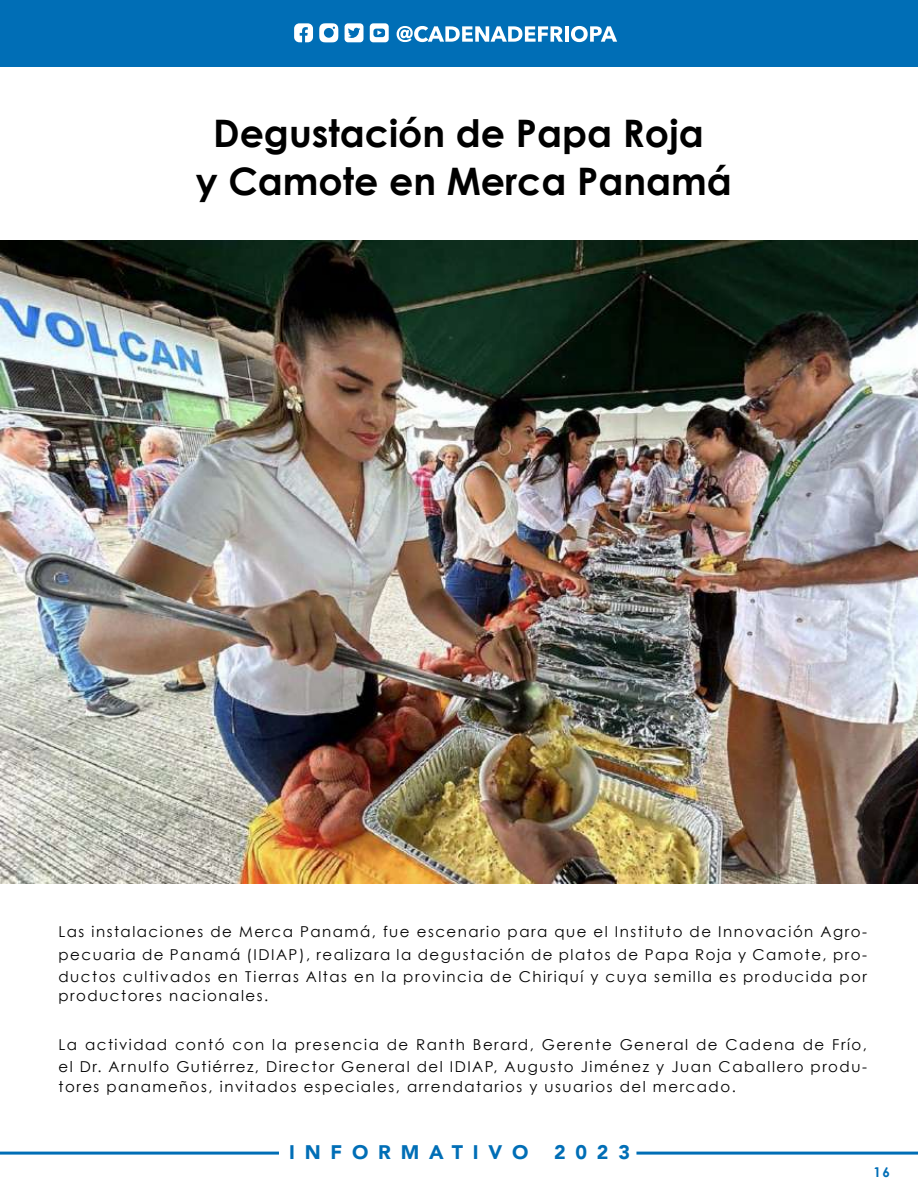
<style>
.page{position:relative;width:918px;height:1188px;background:#fff}
.page>*{position:absolute;margin:0;border:0;box-sizing:border-box;transform-origin:0 0}
.t1{font:700 37.95px/47.4px "Century Gothic";color:#000;text-align:center}
.t2{font:900 19.65px "Avenir";letter-spacing:.5em;color:#006eb6}
.t3{font:15px/22.5px "Century Gothic";letter-spacing:.1em;color:#000;text-align:justify}
.t4{font:700 13.5px "Century Gothic";color:#006eb6}
</style>
<div class="page">
<div style="left:0;top:0;width:918px;height:66px;background:#006eb6"></div>
<svg style="left:294px;top:23px;width:323px;height:20px"></svg>
<hr style="left:0;top:1152px;width:279px;height:3px;background:#006eb6">
<hr style="left:636px;top:1152px;width:282px;height:3px;background:#006eb6">
<img style="left:0;top:241px;width:918px;height:642px">
<h1 class="t1" style="left:196px;top:108px;width:538px">Degustación de Papa Roja<br>y Camote en Merca Panamá</h1>
<p class="t3" style="left:58px;top:921px;width:810px">Las instalaciones de Merca Panamá, fue escenario para que el Instituto de Innovación Agro&shy;pecuaria de Panamá (IDIAP), realizara la degustación de platos de Papa Roja y Camote, pro&shy;ductos cultivados en Tierras Altas en la provincia de Chiriquí y cuya semilla es producida por</p>
<p class="t3" style="left:58px;top:984px;width:211px">productores nacionales.</p>
<p class="t3" style="left:58px;top:1033px;width:810px">La actividad contó con la presencia de Ranth Berard, Gerente General de Cadena de Frío, el Dr. Arnulfo Gutiérrez, Director General del IDIAP, Augusto Jiménez y Juan Caballero produ-</p>
<p class="t3" style="left:58px;top:1075px;width:679px">tores panameños, invitados especiales, arrendatarios y usuarios del mercado.</p>
<h2 class="t2" style="left:289px;top:1135px;width:241px">INFORMATIVO</h2>
<h2 class="t2" style="left:554px;top:1135px;width:78px">2023</h2>
<p class="t4" style="left:874px;top:1162px;width:18px">16</p>
</div>
